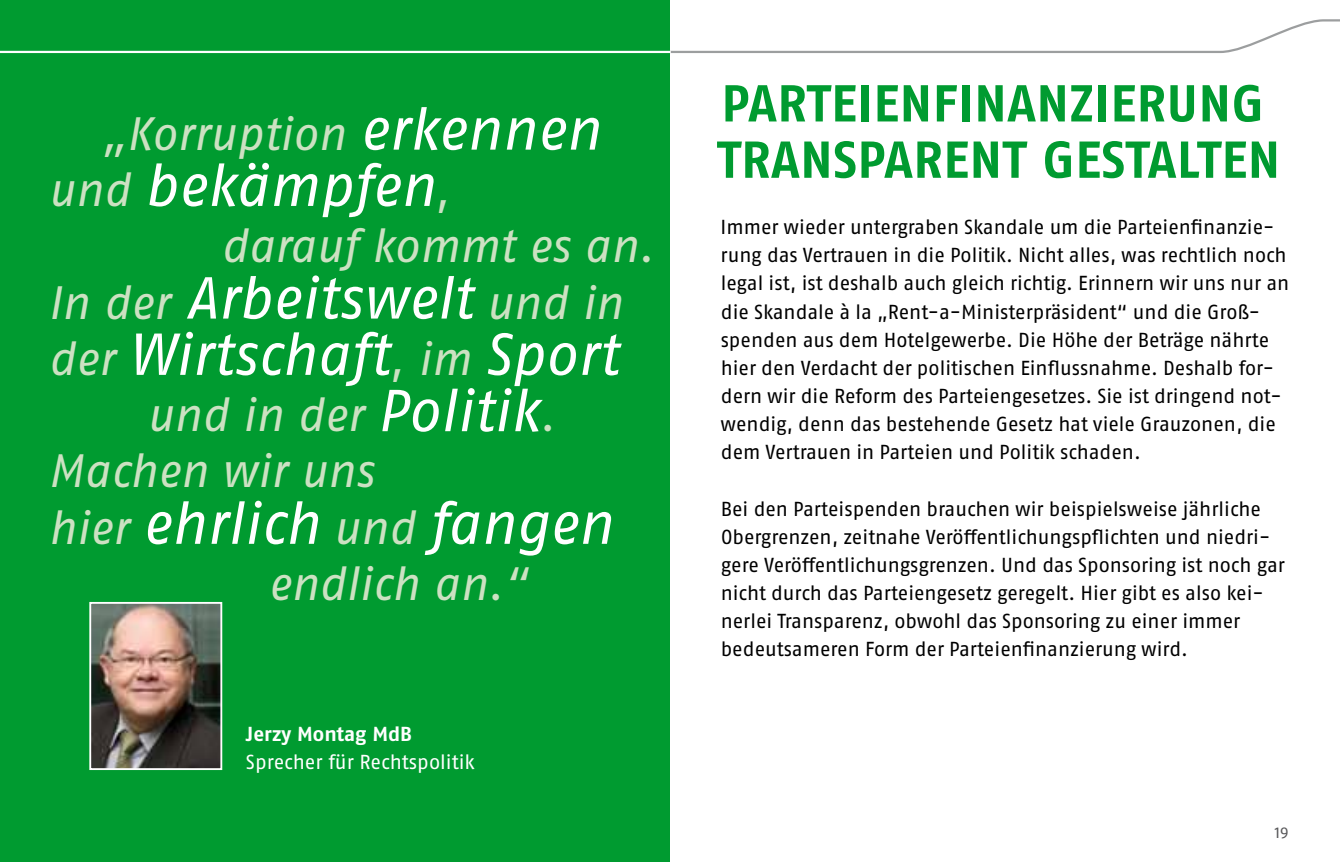
<style>
.page{position:relative;width:1340px;height:862px;background:#fff}
.page>*{position:absolute;margin:0;border:0;box-sizing:border-box;transform-origin:0 0}
.t1{font:italic 58.95px/56.2px "Fago OT";color:#fff}
.t2{font:700 51.75px/56.2px "Fago OT";letter-spacing:.01em;color:#009b30}
.t3{font:italic 46.8px/56.2px "Fago OT";letter-spacing:-.005em;color:#cce1c2}
.t4{font:20.25px/28.1px "Fago OT";letter-spacing:-.005em;color:#000}
.t5{font:20.25px "Fago OT";letter-spacing:-.005em;color:#fff}
.t6{font:700 20.25px "Fago OT";color:#fff}
.t7{font:15.75px "Fago OT";color:#58585a}
.s1{font-size:58.95px;color:#fff}
.s2{font-size:46.8px;color:#cce1c2}
</style>
<div class="page">
<svg style="left:670px;top:19px;width:669px;height:34px"></svg>
<div style="left:0;top:0;width:670px;height:861px;background:#009b30"></div>
<img style="left:92px;top:604px;width:127px;height:162px">
<div style="left:89px;top:601px;width:133px;height:168px;border:2px solid #fff"></div>
<hr style="left:0;top:51px;width:670px;height:2px;background:#fff">
<h3 class="t3" style="left:101px;top:105px;width:500px">„Korruption <span class="s1">erkennen</span></h3>
<h1 class="t1" style="left:48px;top:157px;width:404px"><span class="s2">und</span> bekämpfen<span class="s2">,</span></h1>
<h3 class="t3" style="left:220px;top:217px;width:435px">darauf kommt es an.</h3>
<h1 class="t1" style="left:48px;top:269px;width:576px"><span class="s2">In der</span> Arbeitswelt <span class="s2">und in der</span> Wirtschaft<span class="s2">, im</span> Sport</h1>
<h3 class="t3" style="left:48px;top:386px;width:509px;text-indent:99px">und in der <span class="s1">Politik</span>.<br>Machen wir uns</h3>
<h1 class="t1" style="left:48px;top:494px;width:566px"><span class="s2">hier</span> ehrlich <span class="s2">und</span> fangen</h1>
<h3 class="t3" style="left:268px;top:555px;width:262px">endlich an.“</h3>
<p class="t6" style="left:246px;top:721px;width:165px">JERZY MONTAG MDB</p>
<p class="t5" style="left:246px;top:749px;width:230px">Sprecher für Rechtspolitik</p>
<h2 class="t2" style="left:717px;top:75px;width:564px">PARTEIENFINANZIERUNG<br>TRANSPARENT GESTALTEN</h2>
<p class="t4" style="left:720px;top:213px;width:570px">Immer wieder untergraben Skandale um die Parteienfinanzie&shy;rung das Vertrauen in die Politik. Nicht alles, was rechtlich noch legal ist, ist deshalb auch gleich richtig. Erinnern wir uns nur an die Skandale à la „Rent-a-Ministerpräsident“ und die Groß&shy;spenden aus dem Hotelgewerbe. Die Höhe der Beträge nährte hier den Verdacht der politischen Einflussnahme. Deshalb for&shy;dern wir die Reform des Parteiengesetzes. Sie ist dringend not&shy;wendig, denn das bestehende Gesetz hat viele Grauzonen, die dem Vertrauen in Parteien und Politik schaden.</p>
<p class="t4" style="left:720px;top:494px;width:566px">Bei den Parteispenden brauchen wir beispielsweise jährliche Obergrenzen, zeitnahe Veröffentlichungspflichten und niedri&shy;gere Veröffentlichungsgrenzen. Und das Sponsoring ist noch gar nicht durch das Parteiengesetz geregelt. Hier gibt es also kei&shy;nerlei Transparenz, obwohl das Sponsoring zu einer immer bedeutsameren Form der Parteienfinanzierung wird.</p>
<p class="t7" style="left:1274px;top:823px;width:15px">19</p>
</div>
